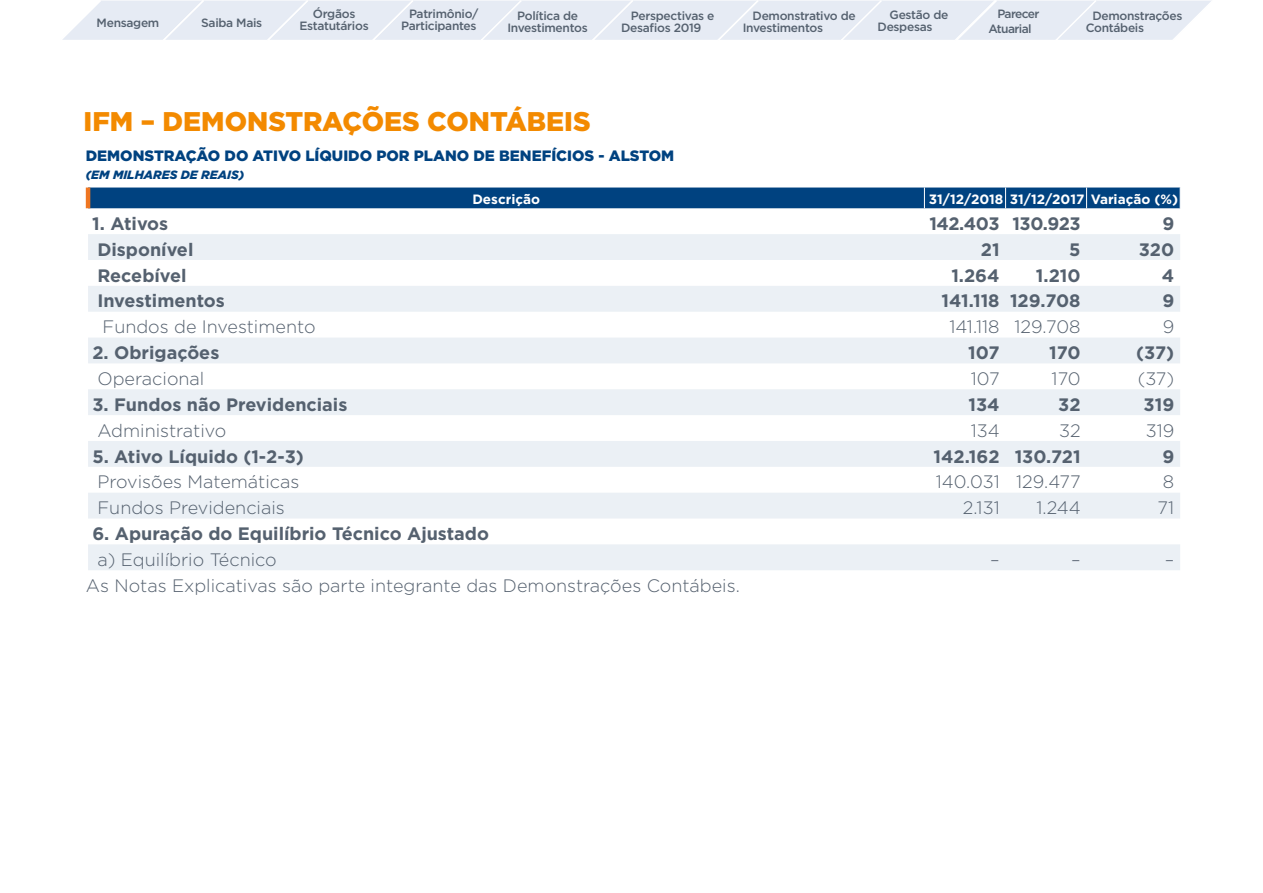
<style>
.page{position:relative;width:1263px;height:893px;background:#fff}
.page>*{position:absolute;margin:0;border:0;box-sizing:border-box;transform-origin:0 0}
.t1{font:900 27px "Gotham";color:#f38a00}
.t2{font:300 18px "Gotham";color:#55616f}
.t3{font:700 18px "Gotham";color:#55616f}
.t4{font:700 18px "Gotham";letter-spacing:-.025em;color:#55616f}
.t5{font:900 15px "Gotham";color:#004280}
.t6{font:700 13.5px "Gotham";color:#fff}
.t7{font:500 12px/12px "Gotham";letter-spacing:-.025em;color:#55616f}
.t8{font:italic 900 12px "Gotham";color:#004280}
.t9{font:500 12px/14.4px "Gotham";letter-spacing:-.05em;color:#55616f}
</style>
<div class="page">
<svg style="left:88px;top:234px;width:1092px;height:336px;fill:#ecf0f5"></svg>
<hr style="left:86px;top:188px;width:4px;height:20px;background:#ef7622">
<div style="left:90px;top:188px;width:1091px;height:20px;background:#004280"></div>
<svg style="left:62px;top:0;width:1149px;height:40px;background:#e7ecf4"></svg>
<p class="t7" style="left:300px;top:8px;width:71px;text-align:center">Órgãos<br>Estatutários</p>
<p class="t7" style="left:97px;top:17px;width:64px">Mensagem</p>
<p class="t7" style="left:201px;top:17px;width:63px">Saiba Mais</p>
<p class="t7" style="left:401px;top:7px;width:79px;text-align:right">Patrimônio/<br>Participantes</p>
<p class="t7" style="left:621px;top:9px;width:95px;text-indent:10px">Perspectivas e<br>Desafios 2019</p>
<p class="t7" style="left:1086px;top:9px;width:98px;text-indent:7px">Demonstrações<br>Contábeis</p>
<p class="t7" style="left:507px;top:9px;width:82px;text-align:center">Política de<br>Investimentos</p>
<p class="t7" style="left:877px;top:9px;width:72px;text-indent:12px">Gestão de<br>Despesas</p>
<p class="t9" style="left:988px;top:7px;width:53px;text-indent:9px">Parecer<br>Atuarial</p>
<p class="t7" style="left:743px;top:9px;width:115px;text-indent:10px">Demonstrativo de<br>Investimentos</p>
<h1 class="t1" style="left:84px;top:103px;width:509px">IFM – DEMONSTRAÇÕES CONTÁBEIS</h1>
<p class="t5" style="left:86px;top:145px;width:590px">DEMONSTRAÇÃO DO ATIVO LÍQUIDO POR PLANO DE BENEFÍCIOS - ALSTOM</p>
<p class="t8" style="left:86px;top:166px;width:160px">(EM MILHARES DE REAIS)</p>
<p class="t6" style="left:472px;top:190px;width:69px">Descrição</p>
<p class="t6" style="left:929px;top:190px;width:251px">31/12/2018 31/12/2017 Variação (%)</p>
<p class="t3" style="left:92px;top:212px;width:77px">1. Ativos</p>
<p class="t4" style="left:929px;top:212px;width:153px">142.403 130.923</p>
<p class="t3" style="left:1162px;top:212px;width:13px">9</p>
<p class="t3" style="left:97px;top:237px;width:98px">Disponível</p>
<p class="t3" style="left:981px;top:237px;width:20px">21</p>
<p class="t3" style="left:1069px;top:237px;width:13px">5</p>
<p class="t3" style="left:1139px;top:237px;width:37px">320</p>
<p class="t3" style="left:97px;top:263px;width:91px">Recebível</p>
<p class="t3" style="left:951px;top:263px;width:50px">1.264</p>
<p class="t3" style="left:1036px;top:263px;width:46px">1.210</p>
<p class="t3" style="left:1162px;top:263px;width:14px">4</p>
<p class="t3" style="left:97px;top:289px;width:129px">Investimentos</p>
<p class="t3" style="left:941px;top:289px;width:141px">141.118 129.708</p>
<p class="t3" style="left:1162px;top:289px;width:13px">9</p>
<p class="t2" style="left:103px;top:316px;width:215px">Fundos de Investimento</p>
<p class="t2" style="left:949px;top:316px;width:133px">141.118 129.708</p>
<p class="t2" style="left:1163px;top:316px;width:13px">9</p>
<p class="t3" style="left:92px;top:341px;width:129px">2. Obrigações</p>
<p class="t3" style="left:968px;top:341px;width:33px">107</p>
<p class="t3" style="left:1049px;top:341px;width:33px">170</p>
<p class="t3" style="left:1136px;top:341px;width:39px">(37)</p>
<p class="t2" style="left:97px;top:367px;width:108px">Operacional</p>
<p class="t2" style="left:971px;top:367px;width:30px">107</p>
<p class="t2" style="left:1052px;top:367px;width:31px">170</p>
<p class="t2" style="left:1138px;top:367px;width:38px">(37)</p>
<p class="t3" style="left:92px;top:393px;width:257px">3. Fundos não Previdenciais</p>
<p class="t3" style="left:968px;top:393px;width:33px">134</p>
<p class="t3" style="left:1058px;top:393px;width:24px">32</p>
<p class="t3" style="left:1143px;top:393px;width:32px">319</p>
<p class="t2" style="left:97px;top:419px;width:130px">Administrativo</p>
<p class="t2" style="left:971px;top:419px;width:30px">134</p>
<p class="t2" style="left:1059px;top:419px;width:23px">32</p>
<p class="t2" style="left:1146px;top:419px;width:30px">319</p>
<p class="t3" style="left:92px;top:444px;width:213px">5. Ativo Líquido (1-2-3)</p>
<p class="t3" style="left:933px;top:444px;width:149px">142.162 130.721</p>
<p class="t3" style="left:1162px;top:444px;width:13px">9</p>
<p class="t2" style="left:97px;top:471px;width:203px">Provisões Matemáticas</p>
<p class="t2" style="left:936px;top:471px;width:146px">140.031 129.477</p>
<p class="t2" style="left:1163px;top:471px;width:13px">8</p>
<p class="t2" style="left:97px;top:496px;width:189px">Fundos Previdenciais</p>
<p class="t2" style="left:963px;top:496px;width:38px">2.131</p>
<p class="t2" style="left:1036px;top:496px;width:46px">1.244</p>
<p class="t2" style="left:1157px;top:496px;width:18px">71</p>
<p class="t3" style="left:92px;top:522px;width:398px">6. Apuração do Equilíbrio Técnico Ajustado</p>
<p class="t2" style="left:97px;top:548px;width:181px">a) Equilíbrio Técnico</p>
<p class="t2" style="left:990px;top:548px;width:11px">–</p>
<p class="t2" style="left:1071px;top:548px;width:11px">–</p>
<p class="t2" style="left:1165px;top:548px;width:11px">–</p>
<p class="t2" style="left:86px;top:574px;width:655px">As Notas Explicativas são parte integrante das Demonstrações Contábeis.</p>
</div>
